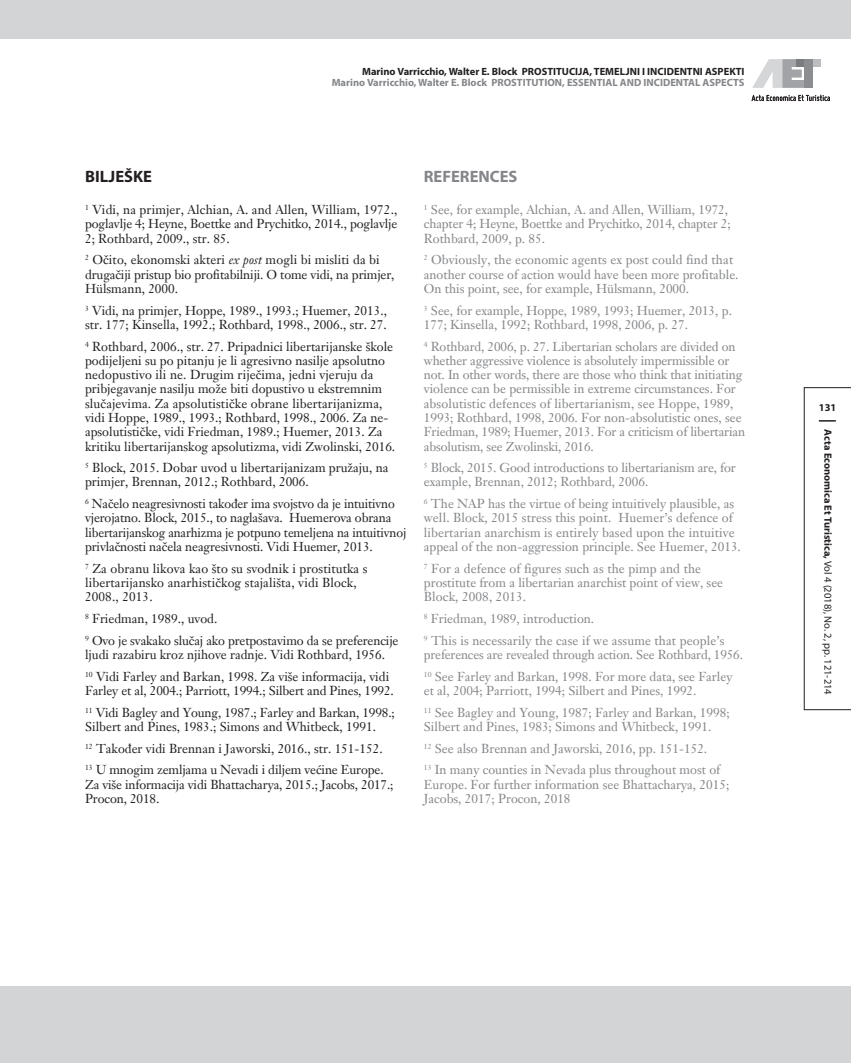
<style>
.page{position:relative;width:851px;height:1063px;background:#fff}
.page>*{position:absolute;margin:0;border:0;box-sizing:border-box;transform-origin:0 0}
.t1{font:700 16.5px "Myriad Pro";color:#848689}
.t2{font:700 16.5px "Myriad Pro";color:#231f20}
.t3{font:12.75px/14.2px "Janson HR";color:#231f20}
.t4{font:12.75px/14.2px "Janson HR";color:#848689}
.t5{font:700 10.5px "Myriad Pro";color:#231f20}
.t6{font:700 10.5px "Myriad Pro";color:#848689}
.t7{font:10.5px "Myriad Pro";color:#231f20}
.s1{font-style:italic}
.s2{font-weight:700}
</style>
<div class="page">
<div style="left:0;top:0;width:850px;height:38px;background:#d3d4d6"></div>
<div style="left:0;top:986px;width:850px;height:77px;background:#d3d4d6"></div>
<svg style="left:803px;top:387px;width:47px;height:323px"></svg>
<svg style="left:752px;top:59px;width:51px;height:29px"></svg>
<div style="left:803px;top:59px;width:9px;height:29px;background:#8b8d90"></div>
<div style="left:796px;top:59px;width:7px;height:8px;background:#7a7c7f"></div>
<div style="left:812px;top:59px;width:8px;height:8px;background:#bcbdc0"></div>
<svg style="left:751px;top:95px;width:78px;height:6px"></svg>
<p class="t5" style="left:362px;top:64px;width:384px">Marino Varricchio, Walter E. Block PROSTITUCIJA, TEMELJNI I INCIDENTNI ASPEKTI</p>
<p class="t6" style="left:331px;top:76px;width:414px">Marino Varricchio, Walter E. Block PROSTITUTION, ESSENTIAL AND INCIDENTAL ASPECTS</p>
<p class="t2" style="left:85px;top:166px;width:69px">BILJEŠKE</p>
<p class="t3" style="left:85px;top:203px;width:314px;text-align:justify"><sup>1</sup> Vidi, na primjer, Alchian, A. and Allen, William, 1972., poglavlje 4; Heyne, Boettke and Prychitko, 2014., poglavlje 2; Rothbard, 2009., str. 85.</p>
<p class="t3" style="left:85px;top:253px;width:311px"><sup>2</sup> Očito, ekonomski akteri <span class="s1">ex post</span> mogli bi misliti da bi drugačiji pristup bio profitabilniji. O tome vidi, na primjer,<br>Hülsmann, 2000.</p>
<p class="t3" style="left:85px;top:303px;width:303px"><sup>3</sup> Vidi, na primjer, Hoppe, 1989., 1993.; Huemer, 2013., str. 177; Kinsella, 1992.; Rothbard, 1998., 2006., str. 27.</p>
<p class="t3" style="left:85px;top:339px;width:312px"><sup>4</sup> Rothbard, 2006., str. 27. Pripadnici libertarijanske škole podijeljeni su po pitanju je li agresivno nasilje apsolutno nedopustivo ili ne. Drugim riječima, jedni vjeruju da pribjegavanje nasilju može biti dopustivo u ekstremnim slučajevima. Za apsolutističke obrane libertarijanizma, vidi Hoppe, 1989., 1993.; Rothbard, 1998., 2006. Za ne&shy;apsolutističke, vidi Friedman, 1989.; Huemer, 2013. Za kritiku libertarijanskog apsolutizma, vidi Zwolinski, 2016.</p>
<p class="t3" style="left:85px;top:461px;width:305px"><sup>5</sup> Block, 2015. Dobar uvod u libertarijanizam pružaju, na primjer, Brennan, 2012.; Rothbard, 2006.</p>
<p class="t3" style="left:85px;top:497px;width:322px"><sup>6</sup> Načelo neagresivnosti također ima svojstvo da je intuitivno vjerojatno. Block, 2015., to naglašava. Huemerova obrana libertarijanskog anarhizma je potpuno temeljena na intuitivnoj privlačnosti načela neagresivnosti. Vidi Huemer, 2013.</p>
<p class="t3" style="left:85px;top:561px;width:284px"><sup>7</sup> Za obranu likova kao što su svodnik i prostitutka s libertarijansko anarhističkog stajališta, vidi Block,<br>2008., 2013.</p>
<p class="t3" style="left:85px;top:608px;width:315px;line-height:21.8px"><sup>8</sup> Friedman, 1989., uvod.<br><sup>9</sup> Ovo je svakako slučaj ako pretpostavimo da se preferencije</p>
<p class="t3" style="left:85px;top:644px;width:305px;line-height:21.8px">ljudi razabiru kroz njihove radnje. Vidi Rothbard, 1956.<br><sup>10</sup> Vidi Farley and Barkan, 1998. Za više informacija, vidi</p>
<p class="t3" style="left:85px;top:680px;width:311px;line-height:21.8px">Farley et al, 2004.; Parriott, 1994.; Silbert and Pines, 1992.<br><sup>11</sup> Vidi Bagley and Young, 1987.; Farley and Barkan, 1998.;</p>
<p class="t3" style="left:85px;top:716px;width:300px;line-height:21.8px">Silbert and Pines, 1983.; Simons and Whitbeck, 1991.<br><sup>12</sup> Također vidi Brennan i Jaworski, 2016., str. 151-152.<br><sup>13</sup> U mnogim zemljama u Nevadi i diljem većine Europe.</p>
<p class="t3" style="left:85px;top:777px;width:310px">Za više informacija vidi Bhattacharya, 2015.; Jacobs, 2017.;<br>Procon, 2018.</p>
<p class="t1" style="left:424px;top:166px;width:95px">REFERENCES</p>
<p class="t4" style="left:424px;top:203px;width:308px"><sup>1</sup> See, for example, Alchian, A. and Allen, William, 1972, chapter 4; Heyne, Boettke and Prychitko, 2014, chapter 2;<br>Rothbard, 2009, p. 85.</p>
<p class="t4" style="left:424px;top:253px;width:316px"><sup>2</sup> Obviously, the economic agents ex post could find that another course of action would have been more profitable.<br>On this point, see, for example, Hülsmann, 2000.</p>
<p class="t4" style="left:424px;top:303px;width:309px"><sup>3</sup> See, for example, Hoppe, 1989, 1993; Huemer, 2013, p.<br>177; Kinsella, 1992; Rothbard, 1998, 2006, p. 27.</p>
<p class="t4" style="left:424px;top:339px;width:323px"><sup>4</sup> Rothbard, 2006, p. 27. Libertarian scholars are divided on whether aggressive violence is absolutely impermissible or not. In other words, there are those who think that initiating violence can be permissible in extreme circumstances. For absolutistic defences of libertarianism, see Hoppe, 1989, 1993; Rothbard, 1998, 2006. For non-absolutistic ones, see Friedman, 1989; Huemer, 2013. For a criticism of libertarian absolutism, see Zwolinski, 2016.</p>
<p class="t4" style="left:424px;top:461px;width:313px"><sup>5</sup> Block, 2015. Good introductions to libertarianism are, for example, Brennan, 2012; Rothbard, 2006.</p>
<p class="t4" style="left:424px;top:497px;width:318px"><sup>6</sup> The NAP has the virtue of being intuitively plausible, as well. Block, 2015 stress this point. Huemer’s defence of libertarian anarchism is entirely based upon the intuitive appeal of the non-aggression principle. See Huemer, 2013.</p>
<p class="t4" style="left:424px;top:561px;width:301px"><sup>7</sup> For a defence of figures such as the pimp and the prostitute from a libertarian anarchist point of view, see<br>Block, 2008, 2013.</p>
<p class="t4" style="left:424px;top:608px;width:302px;line-height:21.8px"><sup>8</sup> Friedman, 1989, introduction.<br><sup>9</sup> This is necessarily the case if we assume that people’s</p>
<p class="t4" style="left:424px;top:644px;width:320px;line-height:21.8px">preferences are revealed through action. See Rothbard, 1956.<br><sup>10</sup> See Farley and Barkan, 1998. For more data, see Farley</p>
<p class="t4" style="left:424px;top:680px;width:307px;line-height:21.8px">et al, 2004; Parriott, 1994; Silbert and Pines, 1992.<br><sup>11</sup> See Bagley and Young, 1987; Farley and Barkan, 1998;</p>
<p class="t4" style="left:424px;top:716px;width:298px;line-height:21.8px">Silbert and Pines, 1983; Simons and Whitbeck, 1991.<br><sup>12</sup> See also Brennan and Jaworski, 2016, pp. 151-152.<br><sup>13</sup> In many counties in Nevada plus throughout most of</p>
<p class="t4" style="left:424px;top:777px;width:307px">Europe. For further information see Bhattacharya, 2015;<br>Jacobs, 2017; Procon, 2018</p>
<p class="t5" style="left:818px;top:401px;width:19px">131</p>
<p class="t7" style="left:834px;top:429px;width:267px;rotate:90deg"><span class="s2">Acta Economica Et Turistica,</span> Vol 4 (2018), No. 2, pp. 121-214</p>
</div>
